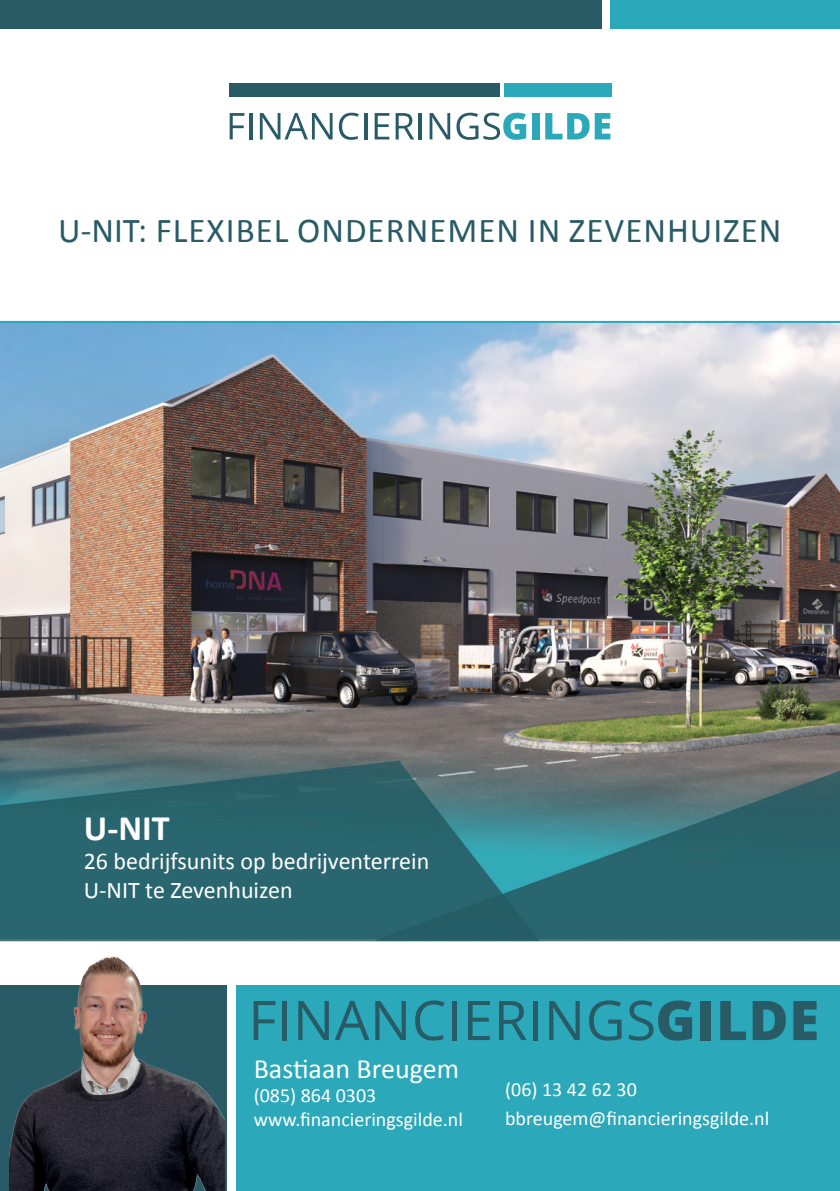
<style>
.page{position:relative;width:840px;height:1191px;background:#fff}
.page>*{position:absolute;margin:0;border:0;box-sizing:border-box;transform-origin:0 0}
.t1{font:700 36px "Calibri";color:#fff}
.t2{font:35px "Calibri";letter-spacing:.03em;color:#295b66}
.t3{font:28px "Calibri";color:#fff}
.t4{font:24px/28.8px "Calibri";color:#fff}
.t5{font:20px/24px "Calibri";color:#fff}
</style>
<div class="page">
<div style="left:0;top:0;width:601px;height:28px;background:#295b66"></div>
<div style="left:610px;top:0;width:229px;height:28px;background:#2ba8b9"></div>
<div style="left:229px;top:84px;width:270px;height:13px;background:#295b66"></div>
<div style="left:503px;top:84px;width:108px;height:13px;background:#2ba8b9"></div>
<svg style="left:229px;top:113px;width:15px;height:26px"></svg>
<hr style="left:249px;top:113px;width:3px;height:26px;background:#295b66">
<svg style="left:260px;top:113px;width:72px;height:26px"></svg>
<svg style="left:338px;top:113px;width:20px;height:27px"></svg>
<hr style="left:364px;top:113px;width:3px;height:26px;background:#295b66">
<svg style="left:374px;top:113px;width:15px;height:26px"></svg>
<svg style="left:395px;top:113px;width:19px;height:26px"></svg>
<hr style="left:418px;top:113px;width:3px;height:26px;background:#295b66">
<svg style="left:429px;top:113px;width:21px;height:26px"></svg>
<svg style="left:456px;top:113px;width:70px;height:27px"></svg>
<div style="left:531px;top:113px;width:8px;height:26px;background:#2ba8b9"></div>
<svg style="left:545px;top:113px;width:65px;height:26px"></svg>
<img style="left:0;top:321px;width:839px;height:328px">
<img style="left:0;top:649px;width:839px;height:292px">
<div style="left:236px;top:985px;width:603px;height:206px;background:#2ba8b9"></div>
<div style="left:0;top:985px;width:227px;height:206px;background:#295b66"></div>
<img style="left:9px;top:925px;width:216px;height:266px">
<svg style="left:253px;top:1001px;width:22px;height:39px"></svg>
<div style="left:282px;top:1001px;width:5px;height:39px;background:#295b66"></div>
<svg style="left:298px;top:1001px;width:30px;height:39px"></svg>
<svg style="left:335px;top:1000px;width:34px;height:40px"></svg>
<svg style="left:375px;top:1001px;width:30px;height:39px"></svg>
<svg style="left:415px;top:1000px;width:29px;height:40px"></svg>
<hr style="left:452px;top:1001px;width:4px;height:39px;background:#295b66">
<svg style="left:468px;top:1001px;width:21px;height:39px"></svg>
<svg style="left:499px;top:1001px;width:27px;height:39px"></svg>
<hr style="left:533px;top:1001px;width:4px;height:39px;background:#295b66">
<svg style="left:549px;top:1001px;width:30px;height:39px"></svg>
<svg style="left:589px;top:1000px;width:32px;height:40px"></svg>
<svg style="left:629px;top:1000px;width:62px;height:40px"></svg>
<div style="left:700px;top:1001px;width:10px;height:39px;background:#295b66"></div>
<svg style="left:720px;top:1001px;width:25px;height:39px"></svg>
<svg style="left:752px;top:1001px;width:33px;height:39px"></svg>
<svg style="left:793px;top:1001px;width:23px;height:39px"></svg>
<h2 class="t2" style="left:58px;top:208px;width:724px">U-NIT: FLEXIBEL ONDERNEMEN IN ZEVENHUIZEN</h2>
<h1 class="t1" style="left:84px;top:805px;width:87px">U-NIT</h1>
<p class="t4" style="left:84px;top:846px;width:347px">26 bedrijfsunits op bedrijventerrein<br>U-NIT te Zevenhuizen</p>
<h3 class="t3" style="left:253px;top:1050px;width:207px">Bastiaan Breugem</h3>
<p class="t5" style="left:253px;top:1083px;width:211px">(085) 864 0303 www.financieringsgilde.nl</p>
<p class="t5" style="left:505px;top:1075px;width:265px;line-height:28.8px">(06) 13 42 62 30 bbreugem@financieringsgilde.nl</p>
</div>
